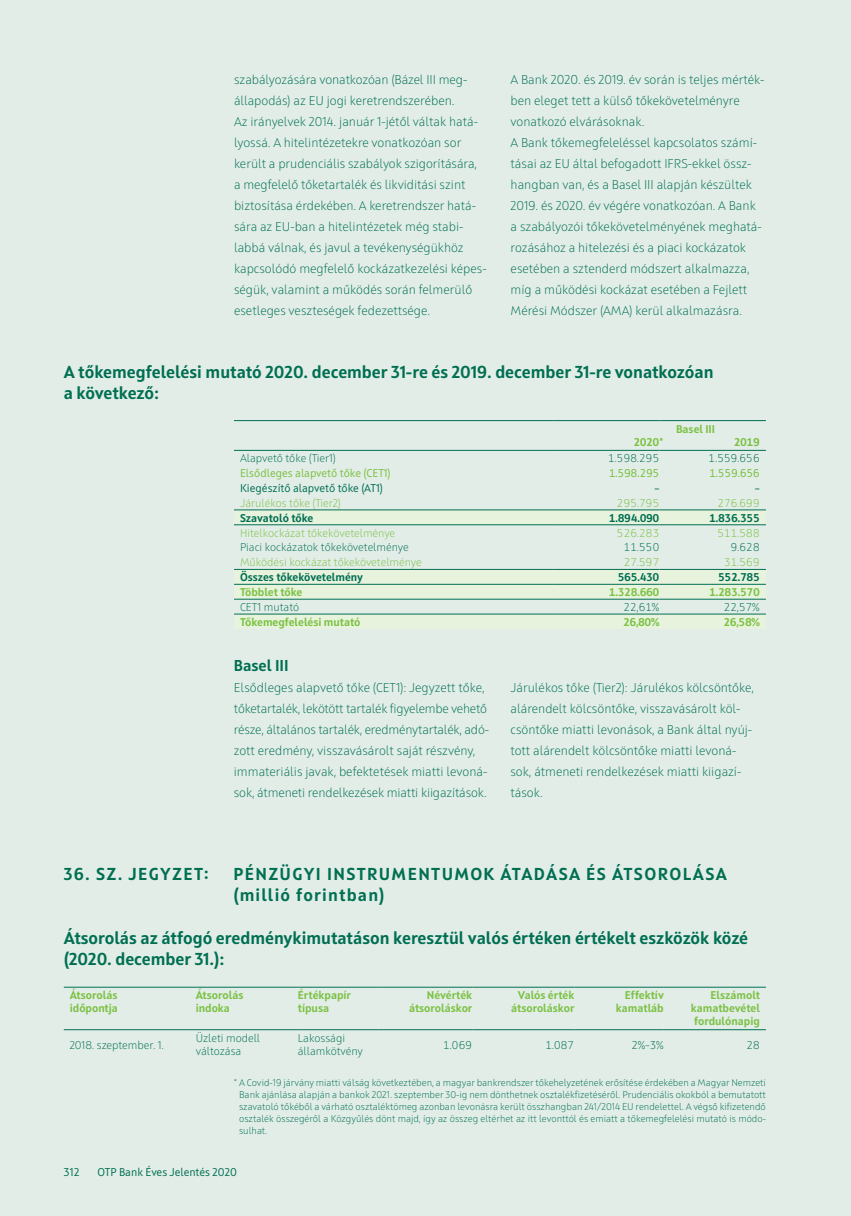
<style>
.page{position:relative;width:851px;height:1216px;background:#fff}
.page>*{position:absolute;margin:0;border:0;box-sizing:border-box;transform-origin:0 0}
.t1{font:700 17.25px/21px "Squad";color:#006f51}
.t2{font:700 17.25px/21px "Squad";letter-spacing:.08em;color:#006f51}
.t3{font:700 15.75px "Squad";color:#006f51}
.t4{font:300 12.75px/21px "Squad";color:#006f51}
.t5{font:700 11.25px/12.8px "Squad";color:#7bc142}
.t6{font:300 11.25px/13.5px "Squad";color:#006f51}
.t7{font:300 11.25px "Squad";color:#7bc142}
.t8{font:700 11.25px "Squad";letter-spacing:-.015em;color:#006f51}
.t9{font:11.25px "Squad";color:#006f51}
.t10{font:11.25px "Squad";color:#7bc142}
.t11{font:300 9.75px/12px "Squad";color:#006f51;text-align:justify}
</style>
<div class="page">
<div style="left:0;top:0;width:850px;height:1216px;background:#e2ede8"></div>
<svg style="left:234px;top:525px;width:531px;height:89px"></svg>
<hr style="left:234px;top:420px;width:319px;height:1px;background:#006f51">
<hr style="left:553px;top:420px;width:106px;height:1px;background:#006f51">
<hr style="left:659px;top:420px;width:106px;height:1px;background:#006f51">
<hr style="left:234px;top:510px;width:319px;height:1px;background:#006f51">
<hr style="left:553px;top:510px;width:106px;height:1px;background:#006f51">
<hr style="left:659px;top:510px;width:106px;height:1px;background:#006f51">
<hr style="left:234px;top:450px;width:319px;height:1px;background:#006f51">
<hr style="left:553px;top:450px;width:106px;height:1px;background:#006f51">
<hr style="left:659px;top:450px;width:106px;height:1px;background:#006f51">
<hr style="left:234px;top:599px;width:319px;height:1px;background:#006f51">
<hr style="left:553px;top:599px;width:106px;height:1px;background:#006f51">
<hr style="left:659px;top:599px;width:106px;height:1px;background:#006f51">
<hr style="left:234px;top:524px;width:319px;height:1px;background:#006f51">
<hr style="left:553px;top:524px;width:106px;height:1px;background:#006f51">
<hr style="left:659px;top:524px;width:106px;height:1px;background:#006f51">
<hr style="left:234px;top:569px;width:319px;height:1px;background:#006f51">
<hr style="left:553px;top:569px;width:106px;height:1px;background:#006f51">
<hr style="left:659px;top:569px;width:106px;height:1px;background:#006f51">
<hr style="left:234px;top:584px;width:319px;height:1px;background:#006f51">
<hr style="left:553px;top:584px;width:106px;height:1px;background:#006f51">
<hr style="left:659px;top:584px;width:106px;height:1px;background:#006f51">
<hr style="left:234px;top:614px;width:319px;height:1px;background:#006f51">
<hr style="left:553px;top:614px;width:106px;height:1px;background:#006f51">
<hr style="left:659px;top:614px;width:106px;height:1px;background:#006f51">
<hr style="left:64px;top:987px;width:234px;height:1px;background:#006f51">
<hr style="left:298px;top:987px;width:80px;height:1px;background:#006f51">
<hr style="left:378px;top:987px;width:94px;height:1px;background:#006f51">
<hr style="left:472px;top:987px;width:102px;height:1px;background:#006f51">
<hr style="left:574px;top:987px;width:89px;height:1px;background:#006f51">
<hr style="left:663px;top:987px;width:102px;height:1px;background:#006f51">
<hr style="left:64px;top:1029px;width:234px;height:1px;background:#006f51">
<hr style="left:298px;top:1029px;width:80px;height:1px;background:#006f51">
<hr style="left:378px;top:1029px;width:94px;height:1px;background:#006f51">
<hr style="left:472px;top:1029px;width:102px;height:1px;background:#006f51">
<hr style="left:574px;top:1029px;width:89px;height:1px;background:#006f51">
<hr style="left:663px;top:1029px;width:102px;height:1px;background:#006f51">
<p class="t4" style="left:234px;top:70px;width:254px">szabá lyozására vonatkozóan (Bázel III meg&shy;állapo dás) az EU jogi keretrendszerében.<br>Az irányelvek 2014. január 1-jétől váltak hatá&shy;lyossá. A hitel intézetekre vonatkozóan sor került a pruden ciális szabályok szigorítására, a megfelelő tőke tartalék és likviditási szint biztosítása érde ké ben. A keretrendszer hatá&shy;sára az EU-ban a hitel intézetek még stabi&shy;labbá válnak, és javul a tevékenységükhöz kapcsolódó meg fe lelő kockázatkezelési képes&shy;ségük, valamint a működés során felmerülő esetleges veszte ségek fedezettsége.</p>
<p class="t4" style="left:510px;top:70px;width:255px">A Bank 2020. és 2019. év során is teljes mérték&shy;ben eleget tett a külső tőkekövetel ményre vonatkozó elvárásoknak.<br>A Bank tőkemegfeleléssel kapcsolatos számí&shy;tásai az EU által befogadott IFRS-ekkel össz&shy;hangban van, és a Basel III alapján készültek 2019. és 2020. év végére vonatkozóan. A Bank a szabályozói tőkekövetelményének meghatá&shy;ro zá sához a hitelezési és a piaci kockázatok esetében a sztenderd módszert alkalmazza, míg a működési kockázat esetében a Fejlett Mérési Módszer (AMA) kerül alkalmazásra.</p>
<h1 class="t1" style="left:64px;top:362px;width:651px">A tőkemegfelelési mutató 2020. december 31-re és 2019. december 31-re vonatkozóan a következő:</h1>
<p class="t5" style="left:633px;top:436px;width:31px">2020*</p>
<p class="t5" style="left:676px;top:423px;width:40px">Basel III</p>
<p class="t5" style="left:733px;top:436px;width:28px">2019</p>
<p class="t6" style="left:240px;top:452px;width:97px">Alapvető tőke (Tier1)</p>
<p class="t6" style="left:607px;top:452px;width:53px">1.598.295</p>
<p class="t6" style="left:708px;top:452px;width:53px">1.559.656</p>
<p class="t10" style="left:240px;top:468px;width:152px">Elsődleges alapvető tőke (CET1)</p>
<p class="t10" style="left:608px;top:468px;width:52px">1.598.295</p>
<p class="t10" style="left:709px;top:468px;width:52px">1.559.656</p>
<p class="t9" style="left:240px;top:483px;width:144px">Kiegészítő alapvető tőke (AT1)</p>
<p class="t9" style="left:654px;top:483px;width:7px">–</p>
<p class="t9" style="left:754px;top:483px;width:7px">–</p>
<p class="t7" style="left:240px;top:497px;width:102px">Járulékos tőke (Tier2)</p>
<p class="t7" style="left:616px;top:497px;width:44px">295.795</p>
<p class="t7" style="left:716px;top:497px;width:44px">276.699</p>
<p class="t8" style="left:240px;top:512px;width:75px">Szavatoló tőke</p>
<p class="t8" style="left:608px;top:512px;width:52px">1.894.090</p>
<p class="t8" style="left:709px;top:512px;width:52px">1.836.355</p>
<p class="t7" style="left:240px;top:527px;width:157px">Hitelkockázat tőkekövetelménye</p>
<p class="t7" style="left:616px;top:527px;width:44px">526.283</p>
<p class="t7" style="left:716px;top:527px;width:44px">511.588</p>
<p class="t6" style="left:240px;top:541px;width:170px">Piaci kockázatok tőkekövetelménye</p>
<p class="t6" style="left:623px;top:541px;width:38px">11.550</p>
<p class="t6" style="left:730px;top:541px;width:31px">9.628</p>
<p class="t7" style="left:240px;top:557px;width:183px">Működési kockázat tőkekövetelménye</p>
<p class="t7" style="left:623px;top:557px;width:38px">27.597</p>
<p class="t7" style="left:723px;top:557px;width:38px">31.569</p>
<p class="t8" style="left:240px;top:572px;width:124px">Összes tőkekövetelmény</p>
<p class="t8" style="left:617px;top:572px;width:43px">565.430</p>
<p class="t8" style="left:718px;top:572px;width:43px">552.785</p>
<p class="t5" style="left:240px;top:586px;width:64px">Többlet tőke</p>
<p class="t5" style="left:608px;top:586px;width:52px">1.328.660</p>
<p class="t5" style="left:709px;top:586px;width:52px">1.283.570</p>
<p class="t6" style="left:240px;top:601px;width:61px">CET1 mutató</p>
<p class="t6" style="left:623px;top:601px;width:38px">22,61%</p>
<p class="t6" style="left:723px;top:601px;width:38px">22,57%</p>
<p class="t5" style="left:240px;top:616px;width:122px">Tőkemegfelelési mutató</p>
<p class="t5" style="left:623px;top:616px;width:38px">26,80%</p>
<p class="t5" style="left:723px;top:616px;width:38px">26,58%</p>
<p class="t3" style="left:234px;top:658px;width:56px">Basel III</p>
<p class="t4" style="left:234px;top:678px;width:256px">Elsődleges alapvető tőke (CET1): Jegyzett tőke, tőketartalék, lekötött tartalék figyelembe vehető része, általános tartalék, eredménytartalék, adó&shy;zott eredmény, visszavásárolt saját részvény, immateriális javak, befektetések miatti levoná&shy;sok, átmeneti rendelkezések miatti kiigazítások.</p>
<p class="t4" style="left:510px;top:678px;width:245px">Járulékos tőke (Tier2): Járulékos kölcsöntőke, alárendelt kölcsöntőke, visszavásárolt köl&shy;csöntőke miatti levonások, a Bank által nyúj&shy;tott alárendelt kölcsöntőke miatti levoná&shy;sok, átmeneti rendelkezések miatti kiigazí&shy;tások.</p>
<h1 class="t2" style="left:64px;top:865px;width:146px">36. SZ. JEGYZET:</h1>
<h1 class="t2" style="left:233px;top:865px;width:495px">PÉNZÜGYI INSTRUMENTUMOK ÁTADÁSA ÉS ÁTSOROLÁSA (millió forintban)</h1>
<h1 class="t1" style="left:64px;top:928px;width:685px">Átsorolás az átfogó eredménykimutatáson keresztül valós értéken értékelt eszközök közé (2020. december 31.):</h1>
<p class="t5" style="left:70px;top:990px;width:50px">Átsorolás időpontja</p>
<p class="t5" style="left:196px;top:990px;width:49px">Átsorolás indoka</p>
<p class="t5" style="left:298px;top:990px;width:55px">Értékpapír típusa</p>
<p class="t5" style="left:409px;top:990px;width:65px;text-align:right">Névérték átsoroláskor</p>
<p class="t5" style="left:511px;top:990px;width:65px;text-align:center">Valós érték átsoroláskor</p>
<p class="t5" style="left:615px;top:990px;width:49px;text-align:right">Effektív kamatláb</p>
<p class="t5" style="left:690px;top:990px;width:71px;text-align:justify;text-indent:20px">Elszámolt kamatbevétel fordulónapig</p>
<p class="t6" style="left:70px;top:1039px;width:96px">2018. szeptember. 1.</p>
<p class="t6" style="left:196px;top:1032px;width:66px">Üzleti modell változása</p>
<p class="t6" style="left:298px;top:1032px;width:67px">Lakossági államkötvény</p>
<p class="t6" style="left:443px;top:1039px;width:31px">1.069</p>
<p class="t6" style="left:545px;top:1039px;width:31px">1.087</p>
<p class="t6" style="left:631px;top:1039px;width:34px">2%–3%</p>
<p class="t6" style="left:745px;top:1039px;width:15px">28</p>
<p class="t11" style="left:239px;top:1077px;width:528px;text-indent:-5px">* A Covid-19 járvány miatti válság következtében, a magyar bankrendszer tőkehelyzetének erősítése érdekében a Magyar Nemzeti Bank ajánlása alapján a bankok 2021. szeptember 30-ig nem dönthetnek osztalékfizetéséről. Prudenciális okokból a bemutatott szavatoló tőkéből a várható osztaléktömeg azonban levonásra került összhangban 241/2014 EU rendelettel. A végső kifizetendő osztalék összegéről a Közgyűlés dönt majd, így az összeg eltérhet az itt levonttól és emiatt a tőkemegfelelési mutató is módo&shy;sulhat.</p>
<p class="t9" style="left:64px;top:1167px;width:17px">312</p>
<p class="t9" style="left:97px;top:1167px;width:141px">OTP Bank Éves Jelentés 2020</p>
</div>
